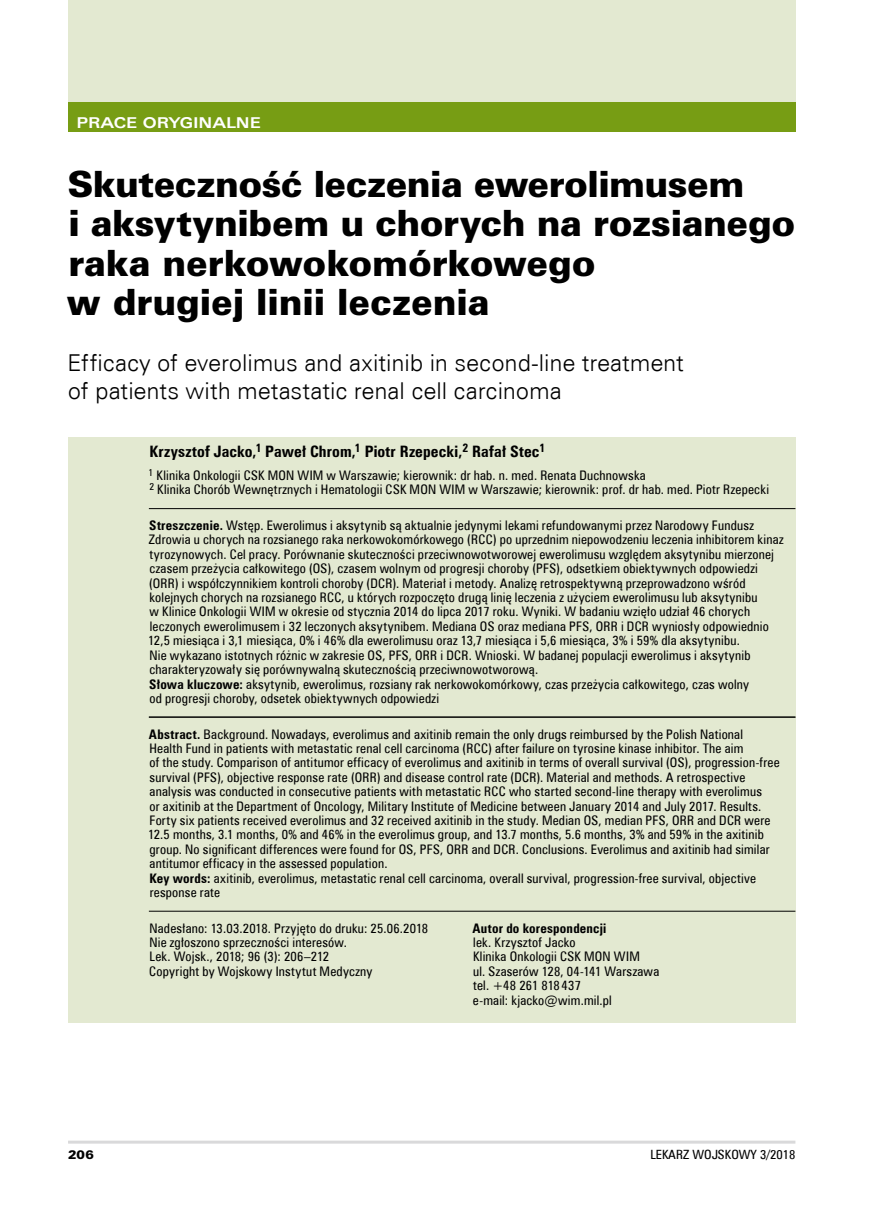
<style>
.page{position:relative;width:872px;height:1212px;background:#fff}
.page>*{position:absolute;margin:0;border:0;box-sizing:border-box;transform-origin:0 0}
.t1{font:33px/39.6px "Zurich Blk PL";letter-spacing:-.015em;color:#000}
.t2{font:23.25px/27.9px "Zurich Lt EU Normal";color:#000}
.t3{font:15.75px "Zurich Cn EU Bold";letter-spacing:.01em;color:#000}
.t4{font:15px "Zurich Ex EU Bold";letter-spacing:.015em;color:#fff}
.t5{font:13.2px/14.4px "Zurich Cn EU Normal";letter-spacing:.015em;color:#000}
.t6{font:13.2px "Zurich Cn EU Bold";letter-spacing:.015em;color:#000}
.t7{font:12.75px "Zurich Cn EU Normal";color:#000;scale:1.04 1}
.t8{font:11.25px "Zurich Blk PL";color:#000;scale:1.04 1}
.s1{font-family:"Zurich Cn EU Bold"}
</style>
<div class="page">
<div style="left:68px;top:0;width:727px;height:132px;background:#e3e9d1"></div>
<hr style="left:68px;top:1140px;width:727px;height:3px;background:#d9d9da">
<div style="left:68px;top:102px;width:727px;height:30px;background:#779d14"></div>
<div style="left:68px;top:437px;width:727px;height:586px;background:#e3e9d1"></div>
<hr style="left:149px;top:508px;width:646px;height:1px;background:#000">
<hr style="left:149px;top:717px;width:646px;height:1px;background:#000">
<hr style="left:149px;top:911px;width:646px;height:1px;background:#000">
<p class="t4" style="left:77px;top:113px;width:186px">PRACE ORYGINALNE</p>
<h1 class="t1" style="left:67px;top:164px;width:730px">Skuteczność leczenia ewerolimusem<br>i aksytynibem u chorych na rozsianego raka nerkowokomórkowego<br>w drugiej linii leczenia</h1>
<h2 class="t2" style="left:68px;top:349px;width:617px">Efficacy of everolimus and axitinib in second‑line treatment of patients with metastatic renal cell carcinoma</h2>
<p class="t3" style="left:149px;top:442px;width:397px">Krzysztof Jacko,<sup>1</sup> Paweł Chrom,<sup>1</sup> Piotr Rzepecki,<sup>2</sup> Rafał Stec<sup>1</sup></p>
<p class="t5" style="left:149px;top:468px;width:622px"><sup>1</sup> Klinika Onkologii CSK MON WIM w Warszawie; kierownik: dr hab. n. med. Renata Duchnowska<br><sup>2</sup> Klinika Chorób Wewnętrznych i Hematologii CSK MON WIM w Warszawie; kierownik: prof. dr hab. med. Piotr Rzepecki</p>
<p class="t5" style="left:148px;top:518px;width:637px"><span class="s1">Streszczenie.</span> Wstęp. Ewerolimus i aksytynib są aktualnie jedynymi lekami refundowanymi przez Narodowy Fundusz Zdrowia u chorych na rozsianego raka nerkowokomórkowego (RCC) po uprzednim niepowodzeniu leczenia inhibitorem kinaz tyrozynowych. Cel pracy. Porównanie skuteczności przeciwnowotworowej ewerolimusu względem aksytynibu mierzonej czasem przeżycia całkowitego (OS), czasem wolnym od progresji choroby (PFS), odsetkiem obiektywnych odpowiedzi (ORR) i współczynnikiem kontroli choroby (DCR). Materiał i metody. Analizę retrospektywną przeprowadzono wśród kolejnych chorych na rozsianego RCC, u których rozpoczęto drugą linię leczenia z użyciem ewerolimusu lub aksytynibu<br>w Klinice Onkologii WIM w okresie od stycznia 2014 do lipca 2017 roku. Wyniki. W badaniu wzięło udział 46 chorych leczonych ewerolimusem i 32 leczonych aksytynibem. Mediana OS oraz mediana PFS, ORR i DCR wyniosły odpowiednio 12,5 miesiąca i 3,1 miesiąca, 0% i 46% dla ewerolimusu oraz 13,7 miesiąca i 5,6 miesiąca, 3% i 59% dla aksytynibu.<br>Nie wykazano istotnych różnic w zakresie OS, PFS, ORR i DCR. Wnioski. W badanej populacji ewerolimus i aksytynib charakteryzowały się porównywalną skutecznością przeciwnowotworową.<br><span class="s1">Słowa kluczowe:</span> aksytynib, ewerolimus, rozsiany rak nerkowokomórkowy, czas przeżycia całkowitego, czas wolny<br>od progresji choroby, odsetek obiektywnych odpowiedzi</p>
<p class="t5" style="left:148px;top:727px;width:633px"><span class="s1">Abstract.</span> Background. Nowadays, everolimus and axitinib remain the only drugs reimbursed by the Polish National<br>Health Fund in patients with metastatic renal cell carcinoma (RCC) after failure on tyrosine kinase inhibitor. The aim<br>of the study. Comparison of antitumor efficacy of everolimus and axitinib in terms of overall survival (OS), progression‑free survival (PFS), objective response rate (ORR) and disease control rate (DCR). Material and methods. A retrospective analysis was conducted in consecutive patients with metastatic RCC who started second‑line therapy with everolimus<br>or axitinib at the Department of Oncology, Military Institute of Medicine between January 2014 and July 2017. Results.<br>Forty six patients received everolimus and 32 received axitinib in the study. Median OS, median PFS, ORR and DCR were 12.5 months, 3.1 months, 0% and 46% in the everolimus group, and 13.7 months, 5.6 months, 3% and 59% in the axitinib group. No significant differences were found for OS, PFS, ORR and DCR. Conclusions. Everolimus and axitinib had similar antitumor efficacy in the assessed population.<br><span class="s1">Key words:</span> axitinib, everolimus, metastatic renal cell carcinoma, overall survival, progression‑free survival, objective response rate</p>
<p class="t5" style="left:149px;top:921px;width:280px">Nadesłano: 13.03.2018. Przyjęto do druku: 25.06.2018<br>Nie zgłoszono sprzeczności interesów.<br>Lek. Wojsk., 2018; 96 (3): 206–212<br>Copyright by Wojskowy Instytut Medyczny</p>
<p class="t6" style="left:472px;top:920px;width:135px">Autor do korespondencji</p>
<p class="t5" style="left:473px;top:935px;width:188px">lek. Krzysztof Jacko<br>Klinika Onkologii CSK MON WIM<br>ul. Szaserów 128, 04-141 Warszawa tel. +48 261 818437<br>e‑mail: kjacko@wim.mil.pl</p>
<p class="t8" style="left:68px;top:1147px;width:26px">206</p>
<p class="t7" style="left:650px;top:1147px;width:141px">LEKARZ WOJSKOWY 3/2018</p>
</div>
